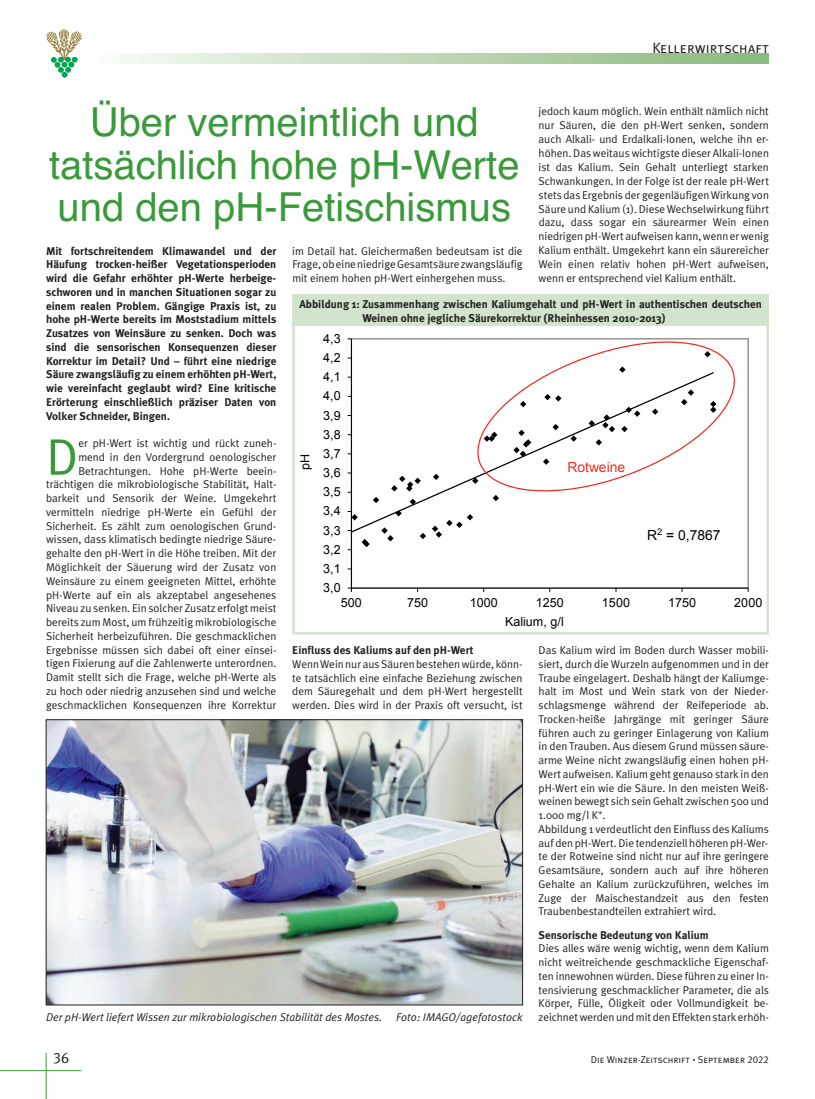
<style>
.page{position:relative;width:815px;height:1099px;background:#fff}
.page>*{position:absolute;margin:0;border:0;box-sizing:border-box;transform-origin:0 0}
.t1{font:51.38px "Meta Plus Normal";color:#3a9a3b}
.t2{font:40px/42.5px "Helvetica";color:#3a9a3b;text-align:center}
.t3{font:15px "Meta Plus Normal Caps";color:#231f20}
.t4{font:13.88px "Arial";color:#000}
.t5{font:13.88px "Arial";color:#ee2e23}
.t6{font:12.62px "Arial";color:#000}
.t7{font:12.5px "Arial";color:#000}
.t8{font:11.25px/13.8px "Meta Plus Normal";color:#231f20;text-align:justify}
.t9{font:700 11.25px/13.8px "Meta Plus";color:#231f20;text-align:justify}
.t10{font:italic 11.25px "Meta Plus Normal";color:#231f20}
.t11{font:10px "Meta Plus Normal Caps";color:#231f20}
.s1{font-family:"Helvetica";font-size:8.75px}
</style>
<div class="page">
<svg style="left:128px;top:53px;width:641px;height:11px;background:#bdd7b4"></svg>
<hr style="left:0;top:1070px;width:81px;height:1px;background:#3a9a3b">
<hr style="left:46px;top:1052px;width:1px;height:46px;background:#3a9a3b">
<img style="left:47px;top:30px;width:34px;height:48px">
<img style="left:48px;top:721px;width:473px;height:282px">
<div style="left:46px;top:719px;width:477px;height:286px;border:1px solid #231f20"></div>
<hr style="left:351px;top:339px;width:1px;height:249px;background:#000">
<hr style="left:351px;top:588px;width:397px;height:1px;background:#000">
<svg style="left:363px;top:544px;width:7px;height:3px"></svg>
<svg style="left:352px;top:473px;width:121px;height:71px"></svg>
<svg style="left:468px;top:338px;width:278px;height:164px"></svg>
<div style="left:292px;top:294px;width:477px;height:340px;border:2px solid #d2e4cd"></div>
<div style="left:292px;top:294px;width:477px;height:32px;background:#d2e4cd"></div>
<h3 class="t3" style="left:652px;top:39px;width:118px">Kellerwirtschaft</h3>
<h2 class="t2" style="left:49px;top:101px;width:472px">Über vermeintlich und tatsächlich hohe pH-Werte und den pH-Fetischismus</h2>
<p class="t8" style="left:539px;top:104px;width:232px">jedoch kaum möglich. Wein enthält nämlich nicht nur Säuren, die den pH-Wert senken, sondern auch Alkali- und Erdalkali-Ionen, welche ihn er&shy;höhen. Das weitaus wichtigste dieser Alkali-Ionen ist das Kalium. Sein Gehalt unterliegt starken Schwankungen. In der Folge ist der reale pH-Wert stets das Ergebnis der gegenläufigen Wirkung von Säure und Kalium (1). Diese Wechselwirkung führt dazu, dass sogar ein säurearmer Wein einen niedrigen pH-Wert aufweisen kann, wenn er wenig Kalium enthält. Umgekehrt kann ein säurereicher Wein einen relativ hohen pH-Wert aufweisen, wenn er entsprechend viel Kalium enthält.</p>
<p class="t9" style="left:46px;top:244px;width:232px">Mit fortschreitendem Klimawandel und der Häufung trocken-heißer Vegetationsperioden wird die Gefahr erhöhter pH-Werte herbeige&shy;schworen und in manchen Situationen sogar zu einem realen Problem. Gängige Praxis ist, zu hohe pH-Werte bereits im Moststadium mittels Zusatzes von Weinsäure zu senken. Doch was sind die sensorischen Konsequenzen dieser Korrektur im Detail? Und – führt eine niedrige Säure zwangsläufig zu einem erhöhten pH-Wert, wie vereinfacht geglaubt wird? Eine kritische Erörterung einschließlich präziser Daten von Volker Schneider, Bingen.</p>
<h1 class="t1" style="left:46px;top:427px;width:34px">D</h1>
<p class="t8" style="left:292px;top:244px;width:232px">im Detail hat. Gleichermaßen bedeutsam ist die Frage, ob eine niedrige Gesamtsäure zwangsläufig mit einem hohen pH-Wert einhergehen muss.</p>
<p class="t9" style="left:362px;top:297px;width:401px;text-indent:-63px">Abbildung 1: Zusammenhang zwischen Kaliumgehalt und pH-Wert in authentischen deutschen<br>Weinen ohne jegliche Säurekorrektur (Rheinhessen 2010-2013)</p>
<p class="t7" style="left:323px;top:331px;width:19px">4,3</p>
<p class="t7" style="left:323px;top:351px;width:19px">4,2</p>
<p class="t7" style="left:323px;top:370px;width:19px">4,1</p>
<p class="t6" style="left:323px;top:389px;width:19px">4,0</p>
<p class="t7" style="left:323px;top:408px;width:19px">3,9</p>
<p class="t7" style="left:323px;top:427px;width:19px">3,8</p>
<p class="t8" style="left:46px;top:436px;width:232px;text-align:right">er pH-Wert ist wichtig und rückt zuneh-<br>mend in den Vordergrund oenologischer Betrachtungen. Hohe pH-Werte beein&shy;trächtigen die mikrobiologische Stabilität, Halt&shy;barkeit und Sensorik der Weine. Umgekehrt vermitteln niedrige pH-Werte ein Gefühl der Sicherheit. Es zählt zum oenologischen Grund&shy;wissen, dass klimatisch bedingte niedrige Säure&shy;gehalte den pH-Wert in die Höhe treiben. Mit der Möglichkeit der Säuerung wird der Zusatz von Weinsäure zu einem geeigneten Mittel, erhöhte pH-Werte auf ein als akzeptabel angesehenes Niveau zu senken. Ein solcher Zusatz erfolgt meist bereits zum Most, um frühzeitig mikrobiologische Sicherheit herbeizuführen. Die geschmacklichen Ergebnisse müssen sich dabei oft einer einsei&shy;tigen Fixierung auf die Zahlenwerte unterordnen.<br>Damit stellt sich die Frage, welche pH-Werte als zu hoch oder niedrig anzusehen sind und welche geschmacklichen Konsequenzen ihre Korrektur</p>
<p class="t7" style="left:323px;top:446px;width:19px">3,7</p>
<p class="t7" style="left:298px;top:470px;width:18px;rotate:-90deg">pH</p>
<p class="t5" style="left:568px;top:459px;width:59px">Rotweine</p>
<p class="t7" style="left:323px;top:466px;width:19px">3,6</p>
<p class="t7" style="left:323px;top:485px;width:19px">3,5</p>
<p class="t7" style="left:323px;top:504px;width:19px">3,4</p>
<p class="t7" style="left:323px;top:523px;width:19px">3,3</p>
<p class="t4" style="left:647px;top:527px;width:75px">R<sup>2</sup> = 0,7867</p>
<p class="t7" style="left:323px;top:542px;width:19px">3,2</p>
<p class="t7" style="left:323px;top:561px;width:19px">3,1</p>
<p class="t7" style="left:323px;top:581px;width:19px">3,0</p>
<p class="t7" style="left:341px;top:596px;width:23px">500</p>
<p class="t7" style="left:407px;top:596px;width:23px">750</p>
<p class="t7" style="left:470px;top:596px;width:30px">1000</p>
<p class="t7" style="left:536px;top:596px;width:30px">1250</p>
<p class="t7" style="left:602px;top:596px;width:30px">1500</p>
<p class="t7" style="left:668px;top:596px;width:30px">1750</p>
<p class="t7" style="left:734px;top:596px;width:30px">2000</p>
<p class="t7" style="left:505px;top:614px;width:60px">Kalium, g/l</p>
<p class="t9" style="left:292px;top:643px;width:183px">Einfluss des Kaliums auf den pH-Wert</p>
<p class="t8" style="left:292px;top:657px;width:232px">Wenn Wein nur aus Säuren bestehen würde, könn&shy;te tatsächlich eine einfache Beziehung zwischen dem Säuregehalt und dem pH-Wert hergestellt werden. Dies wird in der Praxis oft versucht, ist</p>
<p class="t8" style="left:539px;top:643px;width:232px;text-align:left">Das Kalium wird im Boden durch Wasser mobili&shy;siert, durch die Wurzeln aufgenommen und in der Traube eingelagert. Deshalb hängt der Kaliumge&shy;halt im Most und Wein stark von der Nieder&shy;schlagsmenge während der Reifeperiode ab.<br>Trocken-heiße Jahrgänge mit geringer Säure führen auch zu geringer Einlagerung von Kalium in den Trauben. Aus diesem Grund müssen säure&shy;arme Weine nicht zwangsläufig einen hohen pH-Wert aufweisen. Kalium geht genauso stark in den pH-Wert ein wie die Säure. In den meisten Weiß&shy;weinen bewegt sich sein Gehalt zwischen 500 und 1.000 mg/l K<sup>+</sup>.<br>Abbildung 1 verdeutlicht den Einfluss des Kaliums auf den pH-Wert. Die tendenziell höheren pH-Wer&shy;te der Rotweine sind nicht nur auf ihre geringere Gesamtsäure, sondern auch auf ihre höheren Gehalte an Kalium zurückzuführen, welches im Zuge der Maischestandzeit aus den festen Traubenbestandteilen extrahiert wird.</p>
<p class="t9" style="left:539px;top:927px;width:172px">Sensorische Bedeutung von Kalium</p>
<p class="t8" style="left:539px;top:941px;width:232px">Dies alles wäre wenig wichtig, wenn dem Kalium nicht weitreichende geschmackliche Eigenschaf&shy;ten innewohnen würden. Diese führen zu einer In&shy;tensivierung geschmacklicher Parameter, die als Körper, Fülle, Öligkeit oder Vollmundigkeit be&shy;zeichnet werden und mit den Effekten stark erhöh-</p>
<p class="t10" style="left:46px;top:1010px;width:478px">Der pH-Wert liefert Wissen zur mikrobiologischen Stabilität des Mostes. Foto: IMAGO/ agefotostock</p>
<h3 class="t3" style="left:53px;top:1048px;width:18px">36</h3>
<p class="t11" style="left:591px;top:1054px;width:180px">Die Winzer-Zeitschrift <span class="s1">•</span> September 2022</p>
</div>
